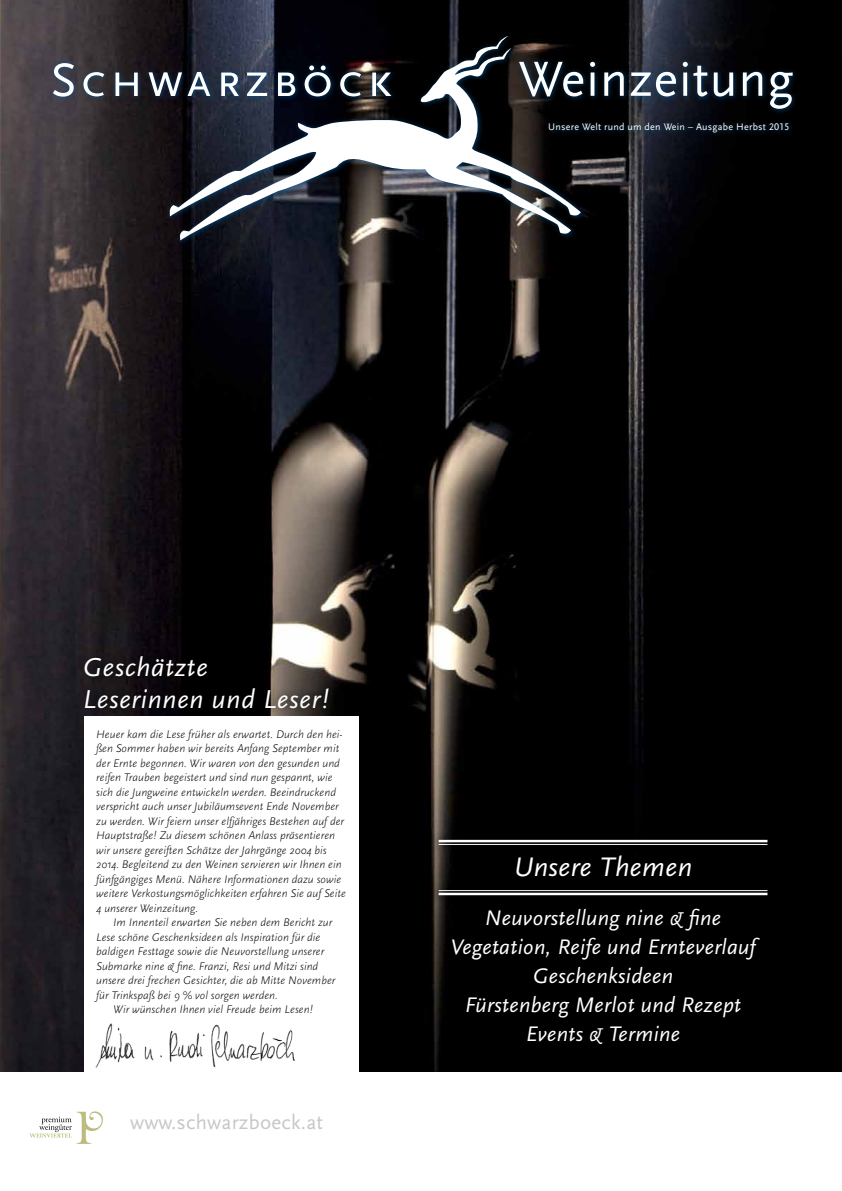
<style>
.page{position:relative;width:842px;height:1191px;background:#fff}
.page>*{position:absolute;margin:0;border:0;box-sizing:border-box;transform-origin:0 0}
.t1{font:51.5px "Scala Sans LF";letter-spacing:.02em;color:#fff}
.t2{font:italic 28px "Scala Sans LF";letter-spacing:.015em;color:#fff}
.t3{font:italic 27px/31.9px "Scala Sans LF";letter-spacing:.03em;color:#fff}
.t4{font:italic 22px/29px "Scala Sans LF";letter-spacing:.015em;color:#fff;text-align:center}
.t5{font:21px "Scala Sans LF";letter-spacing:.01em;color:#c6c7c8}
.t6{font:italic 300 11.5px/14.5px "Scala Sans";color:#000}
.t7{font:10px "Scala Sans LF";letter-spacing:.025em;color:#fff}
</style>
<div class="page">
<img style="left:0;top:0;width:842px;height:1071px">
<div style="left:515px;top:57px;width:284px;height:58px;background:#005291;opacity:.75"></div>
<div style="left:49px;top:32px;width:538px;height:214px;background:#005291;opacity:.75"></div>
<svg style="left:53px;top:63px;width:21px;height:34px"></svg>
<svg style="left:83px;top:72px;width:21px;height:24px"></svg>
<svg style="left:116px;top:73px;width:22px;height:23px"></svg>
<svg style="left:149px;top:72px;width:19px;height:24px"></svg>
<svg style="left:168px;top:36px;width:413px;height:204px"></svg>
<div style="left:545px;top:119px;width:250px;height:20px;background:#005291;opacity:.75"></div>
<div style="left:85px;top:716px;width:274px;height:370px;background:#fff"></div>
<svg style="left:29px;top:1111px;width:74px;height:32px"></svg>
<div style="left:76px;top:647px;width:262px;height:70px;background:#000;opacity:.75"></div>
<div style="left:430px;top:830px;width:346px;height:223px;background:#000"></div>
<hr style="left:439px;top:840px;width:328px;height:2px;background:#fff">
<hr style="left:439px;top:844px;width:328px;height:1px;background:#fff">
<hr style="left:439px;top:890px;width:328px;height:1px;background:#fff">
<hr style="left:439px;top:892px;width:328px;height:3px;background:#fff">
<img style="left:95px;top:1023px;width:200px;height:45px">
<h1 class="t1" style="left:519px;top:51px;width:276px">Weinzeitung</h1>
<p class="t7" style="left:548px;top:121px;width:243px">Unsere Welt rund um den Wein – Ausgabe Herbst 2015</p>
<h3 class="t3" style="left:83px;top:651px;width:247px">Geschätzte<br>Leserinnen und Leser!</h3>
<p class="t6" style="left:96px;top:727px;width:251px">Heuer kam die Lese früher als erwartet. Durch den hei&shy;ßen Sommer haben wir bereits Anfang September mit der Ernte begonnen. Wir waren von den gesunden und reifen Trauben begeistert und sind nun gespannt, wie sich die Jungweine entwickeln werden. Beeindruckend verspricht auch unser Jubiläumsevent Ende November zu werden. Wir feiern unser elfjähriges Bestehen auf der Hauptstraße! Zu diesem schönen Anlass präsentieren wir unsere gereiften Schätze der Jahrgänge 2004 bis 2014. Begleitend zu den Weinen servieren wir Ihnen ein fünfgängiges Menü. Nähere Informationen dazu sowie weitere Verkostungsmöglichkeiten erfahren Sie auf Seite 4 unserer Weinzeitung.</p>
<p class="t6" style="left:113px;top:915px;width:221px">Im Innenteil erwarten Sie neben dem Bericht zur</p>
<p class="t6" style="left:96px;top:930px;width:226px">Lese schöne Geschenksideen als Inspiration für die</p>
<p class="t6" style="left:96px;top:944px;width:230px">baldigen Festtage sowie die Neuvorstellung unserer</p>
<p class="t6" style="left:96px;top:959px;width:224px">Submarke nine &amp; fine. Franzi, Resi und Mitzi sind</p>
<p class="t6" style="left:96px;top:973px;width:241px">unsere drei frechen Gesichter, die ab Mitte November</p>
<p class="t6" style="left:96px;top:988px;width:183px">für Trinkspaß bei 9 % vol sorgen werden.</p>
<p class="t6" style="left:113px;top:1002px;width:201px">Wir wünschen Ihnen viel Freude beim Lesen!</p>
<h3 class="t5" style="left:130px;top:1110px;width:194px">www.schwarzboeck.at</h3>
<h2 class="t2" style="left:514px;top:851px;width:180px">Unsere Themen</h2>
<h3 class="t4" style="left:451px;top:903px;width:306px">Neuvorstellung nine &amp; fine<br>Vegetation, Reife und Ernteverlauf<br>Geschenksideen<br>Fürstenberg Merlot und Rezept<br>Events &amp; Termine</h3>
</div>
